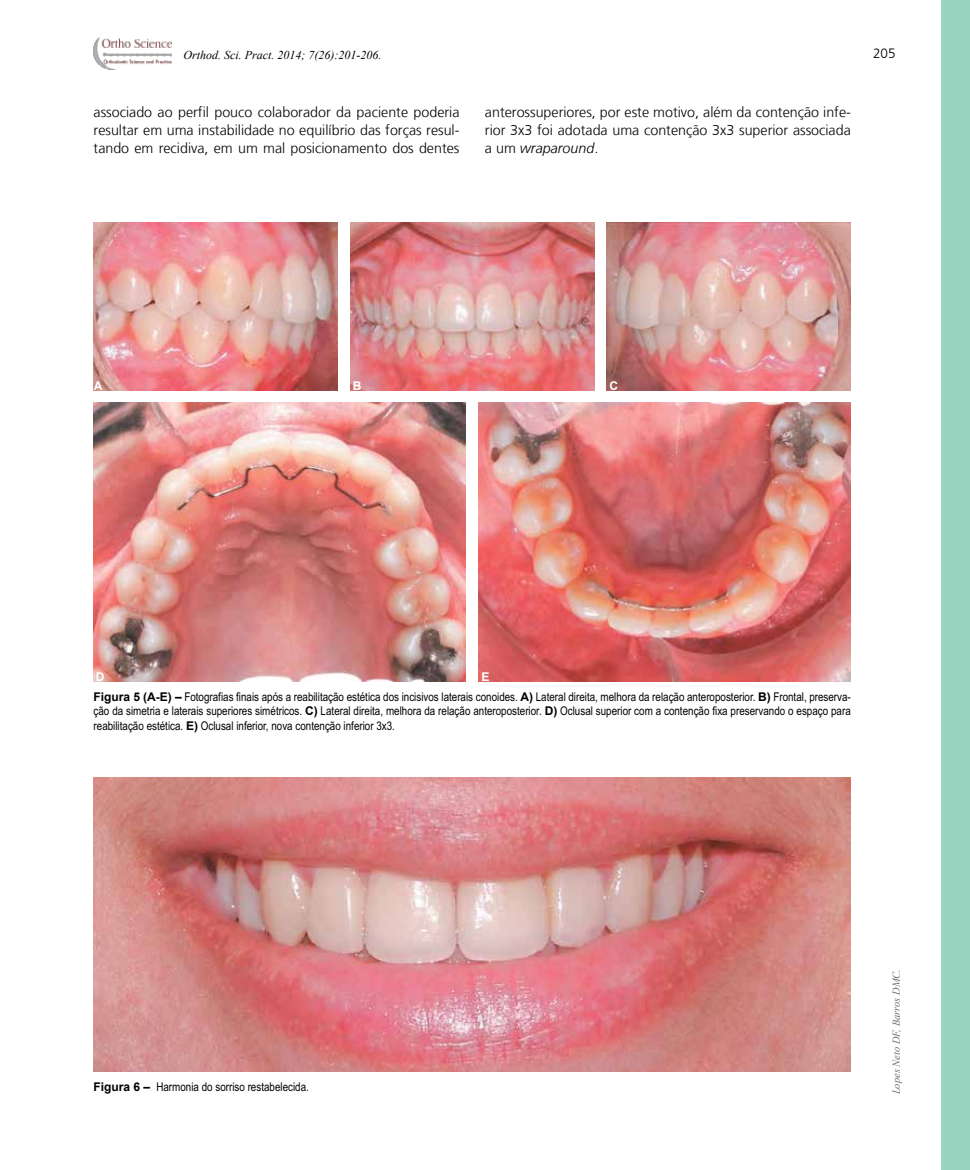
<style>
.page{position:relative;width:970px;height:1170px;background:#fff}
.page>*{position:absolute;margin:0;border:0;box-sizing:border-box;transform-origin:0 0}
.t1{font:300 14.25px/18px "Frutiger LT";color:#000;text-align:justify}
.t2{font:300 13.5px "Frutiger LT";color:#000}
.t3{font:12px/14.4px "Arial Narrow";color:#000;text-align:justify}
.t4{font:italic 12px "Times New Roman";color:#000}
.t5{font:700 12px "Arial";color:#fff}
.t6{font:italic 10.5px "Times New Roman";color:#6d6e71}
.s1{font-style:italic}
.s2{font-family:"Arial";font-weight:700}
</style>
<div class="page">
<div style="left:941px;top:0;width:28px;height:1169px;background:#99d4c0"></div>
<img style="left:94px;top:37px;width:78px;height:32px">
<img style="left:350px;top:222px;width:244px;height:168px">
<img style="left:607px;top:222px;width:243px;height:168px">
<img style="left:94px;top:222px;width:243px;height:168px">
<img style="left:94px;top:402px;width:372px;height:279px">
<img style="left:478px;top:402px;width:372px;height:279px">
<img style="left:94px;top:777px;width:756px;height:294px">
<p class="t4" style="left:183px;top:47px;width:199px">Orthod. Sci. Pract. 2014; 7(26):201-206.</p>
<p class="t1" style="left:94px;top:103px;width:367px">associado ao perfil pouco colaborador da paciente poderia resultar em uma instabilidade no equilíbrio das forças resul&shy;tando em recidiva, em um mal posicionamento dos dentes</p>
<p class="t1" style="left:485px;top:103px;width:367px">anterossuperiores, por este motivo, além da contenção infe&shy;rior 3x3 foi adotada uma contenção 3x3 superior associada a um <span class="s1">wraparound</span>.</p>
<p class="t2" style="left:873px;top:46px;width:24px">205</p>
<p class="t5" style="left:94px;top:377px;width:10px">A</p>
<p class="t5" style="left:352px;top:377px;width:10px">B</p>
<p class="t5" style="left:609px;top:377px;width:10px">C</p>
<p class="t5" style="left:96px;top:668px;width:10px">D</p>
<p class="t5" style="left:481px;top:668px;width:10px">E</p>
<p class="t3" style="left:94px;top:689px;width:758px"><span class="s2">Figura 5 (A-E) –</span> Fotografias finais após a reabilitação estética dos incisivos laterais conoides. <span class="s2">A)</span> Lateral direita, melhora da relação anteroposterior. <span class="s2">B)</span> Frontal, preserva&shy;ção da simetria e laterais superiores simétricos. <span class="s2">C)</span> Lateral direita, melhora da relação anteroposterior. <span class="s2">D)</span> Oclusal superior com a contenção fixa preservando o espaço para reabilitação estética. <span class="s2">E)</span> Oclusal inferior, nova contenção inferior 3x3.</p>
<p class="t3" style="left:94px;top:1079px;width:217px"><span class="s2">Figura 6 –</span> Harmonia do sorriso restabelecida.</p>
<p class="t6" style="left:889px;top:1094px;width:127px;rotate:-90deg">Lopes Neto DF, Barros DMC.</p>
</div>
